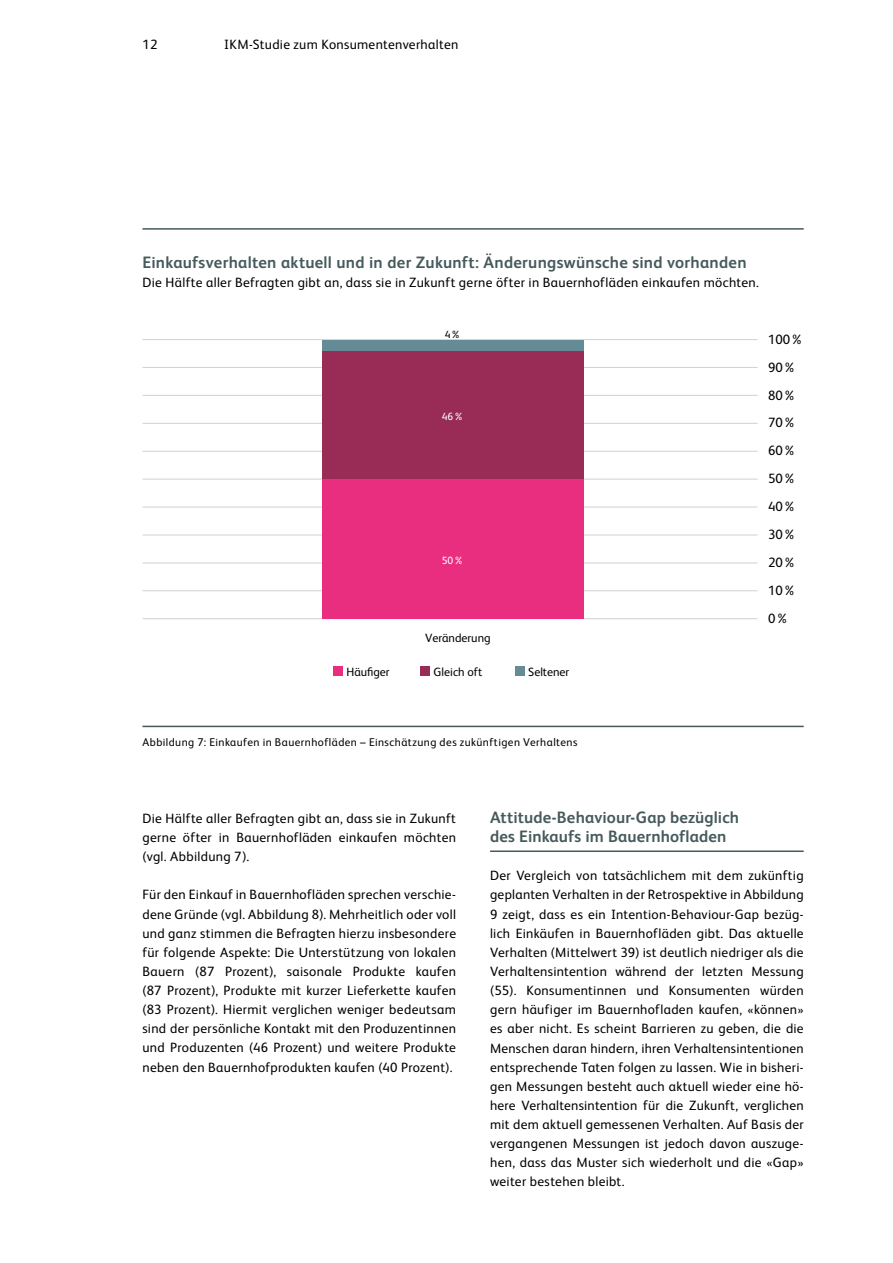
<style>
.page{position:relative;width:893px;height:1263px;background:#fff}
.page>*{position:absolute;margin:0;border:0;box-sizing:border-box;transform-origin:0 0}
.t1{font:700 16.5px/19.2px "FS Albert";letter-spacing:.015em;color:#465a5c}
.t2{font:13.5px/19.2px "FS Albert";letter-spacing:.025em;color:#000;text-align:justify}
.t3{font:12px "FS Albert";color:#000}
.t4{font:11.25px "FS Albert";letter-spacing:.04em;color:#000}
.t5{font:10.5px "FS Albert";color:#fff}
.t6{font:10.5px "FS Albert";color:#000}
</style>
<div class="page">
<hr style="left:490px;top:850px;width:314px;height:2px;background:#465a5c">
<hr style="left:142px;top:590px;width:616px;height:1px;background:#d1d1cf">
<hr style="left:142px;top:562px;width:616px;height:1px;background:#d1d1cf">
<hr style="left:142px;top:535px;width:616px;height:1px;background:#d1d1cf">
<hr style="left:142px;top:507px;width:616px;height:1px;background:#d1d1cf">
<hr style="left:142px;top:479px;width:616px;height:1px;background:#d1d1cf">
<hr style="left:142px;top:451px;width:616px;height:1px;background:#d1d1cf">
<hr style="left:142px;top:423px;width:616px;height:1px;background:#d1d1cf">
<hr style="left:142px;top:395px;width:616px;height:1px;background:#d1d1cf">
<hr style="left:142px;top:367px;width:616px;height:1px;background:#d1d1cf">
<hr style="left:142px;top:339px;width:616px;height:1px;background:#d1d1cf">
<hr style="left:142px;top:618px;width:616px;height:1px;background:#d1d1cf">
<div style="left:322px;top:479px;width:262px;height:140px;background:#ea2e7f"></div>
<div style="left:322px;top:350px;width:262px;height:129px;background:#982c56"></div>
<div style="left:322px;top:340px;width:262px;height:10px;background:#658b97"></div>
<div style="left:333px;top:666px;width:9px;height:9px;background:#ea2e7f"></div>
<div style="left:420px;top:666px;width:10px;height:9px;background:#982c56"></div>
<div style="left:515px;top:666px;width:9px;height:9px;background:#658b97"></div>
<hr style="left:142px;top:228px;width:662px;height:2px;background:#465a5c">
<hr style="left:142px;top:726px;width:662px;height:1px;background:#465a5c">
<p class="t2" style="left:142px;top:34px;width:17px">12</p>
<p class="t2" style="left:224px;top:34px;width:236px">IKM-Studie zum Konsumentenverhalten</p>
<p class="t1" style="left:142px;top:252px;width:606px">Einkaufsverhalten aktuell und in der Zukunft: Änderungswünsche sind vorhanden</p>
<p class="t2" style="left:142px;top:272px;width:618px">Die Hälfte aller Befragten gibt an, dass sie in Zukunft gerne öfter in Bauernhofläden einkaufen möchten.</p>
<p class="t6" style="left:445px;top:328px;width:18px">4%</p>
<p class="t5" style="left:442px;top:409px;width:24px">46%</p>
<p class="t5" style="left:442px;top:553px;width:24px">50%</p>
<p class="t3" style="left:425px;top:630px;width:67px">Veränderung</p>
<p class="t3" style="left:346px;top:663px;width:45px">Häufiger</p>
<p class="t3" style="left:434px;top:663px;width:50px">Gleich oft</p>
<p class="t3" style="left:528px;top:663px;width:43px">Seltener</p>
<p class="t2" style="left:768px;top:329px;width:37px">100%</p>
<p class="t2" style="left:768px;top:357px;width:30px">90%</p>
<p class="t2" style="left:768px;top:385px;width:30px">80%</p>
<p class="t2" style="left:768px;top:413px;width:30px">70%</p>
<p class="t2" style="left:768px;top:440px;width:30px">60%</p>
<p class="t2" style="left:768px;top:468px;width:30px">50%</p>
<p class="t2" style="left:768px;top:496px;width:30px">40%</p>
<p class="t2" style="left:768px;top:524px;width:30px">30%</p>
<p class="t2" style="left:768px;top:552px;width:30px">20%</p>
<p class="t2" style="left:768px;top:580px;width:30px">10%</p>
<p class="t2" style="left:768px;top:608px;width:22px">0%</p>
<p class="t4" style="left:142px;top:735px;width:437px">Abbildung 7: Einkaufen in Bauernhofläden – Einschätzung des zukünftigen Verhaltens</p>
<p class="t2" style="left:142px;top:808px;width:315px">Die Hälfte aller Befragten gibt an, dass sie in Zukunft gerne öfter in Bauernhofläden einkaufen möchten (vgl. Abbildung 7).</p>
<p class="t2" style="left:142px;top:884px;width:315px">Für den Einkauf in Bauernhofläden sprechen verschie&shy;dene Gründe (vgl. Abbildung 8). Mehrheitlich oder voll und ganz stimmen die Befragten hierzu insbesondere für folgende Aspekte: Die Unterstützung von lokalen Bauern (87 Prozent), saisonale Produkte kaufen (87 Prozent), Produkte mit kurzer Lieferkette kaufen (83 Prozent). Hiermit verglichen weniger bedeutsam sind der persönliche Kontakt mit den Produzentinnen und Produzenten (46 Prozent) und weitere Produkte neben den Bauernhofprodukten kaufen (40 Prozent).</p>
<p class="t1" style="left:490px;top:807px;width:251px">Attitude-Behaviour-Gap bezüglich des Einkaufs im Bauernhofladen</p>
<p class="t2" style="left:490px;top:865px;width:315px">Der Vergleich von tatsächlichem mit dem zukünftig geplanten Verhalten in der Retrospektive in Abbildung 9 zeigt, dass es ein Intention-Behaviour-Gap bezüg&shy;lich Einkäufen in Bauernhofläden gibt. Das aktuelle Verhalten (Mittelwert 39) ist deutlich niedriger als die Verhaltensintention während der letzten Messung (55). Konsumentinnen und Konsumenten würden gern häufiger im Bauernhofladen kaufen, «können» es aber nicht. Es scheint Barrieren zu geben, die die Menschen daran hindern, ihren Verhaltensintentionen entsprechende Taten folgen zu lassen. Wie in bisheri&shy;gen Messungen besteht auch aktuell wieder eine hö&shy;here Verhaltensintention für die Zukunft, verglichen mit dem aktuell gemessenen Verhalten. Auf Basis der vergangenen Messungen ist jedoch davon auszuge&shy;hen, dass das Muster sich wiederholt und die «Gap» weiter bestehen bleibt.</p>
</div>
